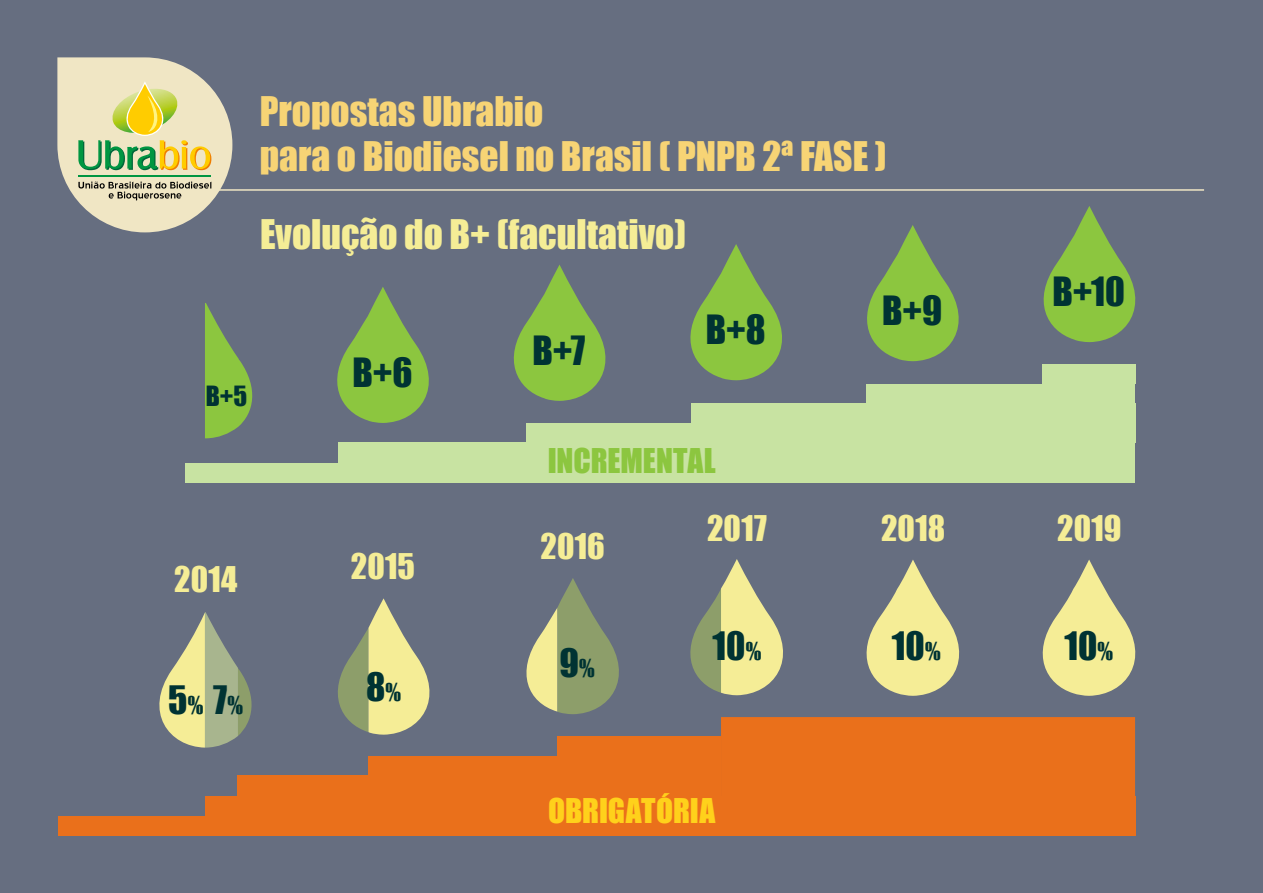
<style>
.page{position:relative;width:1263px;height:893px;background:#666e80}
.page>*{position:absolute;margin:0;border:0;box-sizing:border-box;transform-origin:0 0}
.t1{font:37.5px/45px "Impact";color:#f7d475}
.t2{font:37.5px "Impact";color:#f5ed96}
.t3{font:37.05px "Impact";color:#033}
.t4{font:36px "Impact";color:#033}
.t5{font:32.55px "Impact";letter-spacing:.005em;color:#f5ed96}
.t6{font:31.35px "Impact";letter-spacing:-.005em;color:#ffd11b}
.t7{font:31.35px "Impact";letter-spacing:-.005em;color:#8cc63f}
.t8{font:25.65px "Impact";color:#033}
.s1{font-size:22.5px}
</style>
<div class="page">
<div style="left:185px;top:464px;width:950px;height:19px;background:#c8e3a2"></div>
<div style="left:338px;top:443px;width:797px;height:21px;background:#c8e3a2"></div>
<div style="left:526px;top:423px;width:609px;height:20px;background:#c8e3a2"></div>
<div style="left:691px;top:404px;width:444px;height:19px;background:#c8e3a2"></div>
<div style="left:866px;top:384px;width:269px;height:20px;background:#c8e3a2"></div>
<div style="left:1042px;top:365px;width:93px;height:19px;background:#c8e3a2"></div>
<svg style="left:338px;top:598px;width:92px;height:137px"></svg>
<svg style="left:205px;top:303px;width:48px;height:135px"></svg>
<svg style="left:337px;top:287px;width:92px;height:136px"></svg>
<svg style="left:513px;top:265px;width:93px;height:136px"></svg>
<svg style="left:690px;top:244px;width:92px;height:136px"></svg>
<svg style="left:867px;top:225px;width:92px;height:136px"></svg>
<svg style="left:1043px;top:206px;width:93px;height:136px"></svg>
<svg style="left:866px;top:560px;width:94px;height:136px"></svg>
<svg style="left:1042px;top:559px;width:94px;height:137px"></svg>
<svg style="left:159px;top:612px;width:93px;height:136px"></svg>
<svg style="left:526px;top:578px;width:93px;height:136px"></svg>
<svg style="left:690px;top:559px;width:93px;height:136px"></svg>
<div style="left:238px;top:776px;width:93px;height:21px;background:#ea701b"></div>
<div style="left:205px;top:797px;width:930px;height:19px;background:#ea701b"></div>
<div style="left:58px;top:816px;width:1077px;height:20px;background:#ea701b"></div>
<div style="left:331px;top:776px;width:226px;height:21px;background:#ea701b"></div>
<div style="left:368px;top:756px;width:189px;height:20px;background:#ea701b"></div>
<div style="left:557px;top:737px;width:164px;height:60px;background:#ea701b"></div>
<div style="left:721px;top:717px;width:414px;height:80px;background:#ea701b"></div>
<svg style="left:57px;top:57px;width:175px;height:175px"></svg>
<hr style="left:79px;top:189px;width:1125px;height:2px;background:#f0e6c4">
<p class="t1" style="left:260px;top:88px;width:628px">Propostas Ubrabio<br>para o Biodiesel no Brasil ( PNPB 2ª FASE )</p>
<p class="t2" style="left:260px;top:205px;width:427px">Evolução do B+ (facultativo)</p>
<p class="t8" style="left:206px;top:376px;width:43px">B+5</p>
<p class="t3" style="left:352px;top:343px;width:62px">B+6</p>
<p class="t3" style="left:533px;top:321px;width:54px">B+7</p>
<p class="t3" style="left:706px;top:301px;width:61px">B+8</p>
<p class="t3" style="left:882px;top:282px;width:62px">B+9</p>
<p class="t3" style="left:1052px;top:263px;width:74px">B+10</p>
<p class="t5" style="left:174px;top:554px;width:65px">2014</p>
<p class="t4" style="left:168px;top:671px;width:77px">5<span class="s1">%</span> 7<span class="s1">%</span></p>
<p class="t5" style="left:351px;top:541px;width:65px">2015</p>
<p class="t4" style="left:366px;top:659px;width:37px">8<span class="s1">%</span></p>
<p class="t7" style="left:548px;top:437px;width:169px">INCREMENTAL</p>
<p class="t5" style="left:541px;top:521px;width:66px">2016</p>
<p class="t5" style="left:707px;top:502px;width:61px">2017</p>
<p class="t5" style="left:881px;top:502px;width:65px">2018</p>
<p class="t5" style="left:1057px;top:502px;width:66px">2019</p>
<p class="t4" style="left:559px;top:635px;width:37px">9<span class="s1">%</span></p>
<p class="t4" style="left:713px;top:618px;width:50px">10<span class="s1">%</span></p>
<p class="t4" style="left:892px;top:618px;width:50px">10<span class="s1">%</span></p>
<p class="t4" style="left:1064px;top:618px;width:50px">10<span class="s1">%</span></p>
<p class="t6" style="left:548px;top:787px;width:169px">OBRIGATÓRIA</p>
</div>
